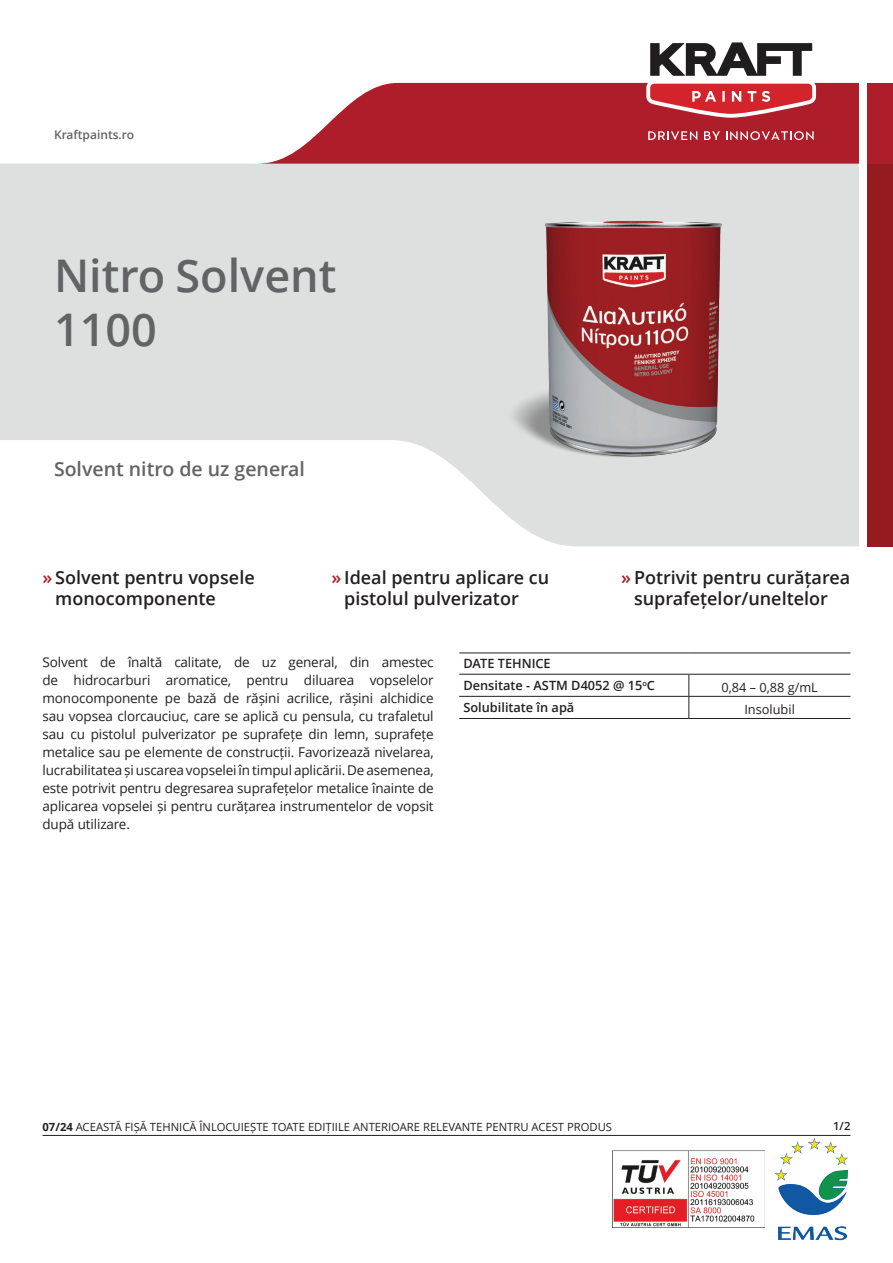
<style>
.page{position:relative;width:893px;height:1263px;background:#fff}
.page>*{position:absolute;margin:0;border:0;box-sizing:border-box;transform-origin:0 0}
.t1{font:600 45px/54px "Open Sans";color:#636366}
.t2{font:600 19.5px "Open Sans";color:#636366}
.t3{font:600 18px/21px "Open Sans";color:#231f20}
.t4{font:13.5px/18px "Open Sans";letter-spacing:-.01em;color:#231f20;text-align:justify}
.t5{font:600 12.75px/21.8px "Open Sans";color:#231f20}
.t6{font:12.75px "Open Sans";color:#231f20}
.t7{font:600 12px "Open Sans";color:#636366}
.t8{font:11.25px "Open Sans";color:#231f20}
.t9{font:600 11.25px "Open Sans";color:#231f20}
.s1{color:#a92228}
.s2{font-weight:700}
</style>
<div class="page">
<svg style="left:0;top:164px;width:859px;height:382px;fill:#dde0df"></svg>
<svg style="left:259px;top:83px;width:600px;height:81px;background:#b93d48"></svg>
<div style="left:867px;top:83px;width:26px;height:81px;background:#ae1d2a"></div>
<div style="left:867px;top:164px;width:26px;height:382px;background:#941c20"></div>
<svg style="left:642px;top:42px;width:178px;height:80px"></svg>
<svg style="left:648px;top:131px;width:49px;height:9px"></svg>
<svg style="left:704px;top:131px;width:16px;height:9px"></svg>
<svg style="left:726px;top:131px;width:88px;height:9px"></svg>
<img style="left:612px;top:1150px;width:152px;height:77px">
<img style="left:775px;top:1138px;width:74px;height:103px">
<hr style="left:43px;top:1135px;width:807px;height:1px;background:#231f20">
<svg style="left:689px;top:675px;width:1px;height:43px"></svg>
<hr style="left:459px;top:653px;width:230px;height:1px;background:#231f20">
<hr style="left:689px;top:653px;width:161px;height:1px;background:#231f20">
<hr style="left:459px;top:674px;width:230px;height:1px;background:#231f20">
<hr style="left:689px;top:674px;width:161px;height:1px;background:#231f20">
<hr style="left:459px;top:696px;width:230px;height:1px;background:#231f20">
<hr style="left:689px;top:696px;width:161px;height:1px;background:#231f20">
<hr style="left:459px;top:718px;width:230px;height:1px;background:#231f20">
<hr style="left:689px;top:718px;width:161px;height:1px;background:#231f20">
<img style="left:504px;top:208px;width:259px;height:260px">
<p class="t7" style="left:54px;top:126px;width:82px">Kraftpaints.ro</p>
<h1 class="t1" style="left:54px;top:247px;width:284px">Nitro Solvent<br>1100</h1>
<h2 class="t2" style="left:54px;top:456px;width:252px">Solvent nitro de uz general</h2>
<h3 class="t3" style="left:55px;top:566px;width:201px;text-indent:-13px"><span class="s1">»</span> Solvent pentru vopsele monocomponente</h3>
<h3 class="t3" style="left:344px;top:566px;width:207px;text-indent:-13px"><span class="s1">»</span> Ideal pentru aplicare cu pistolul pulverizator</h3>
<h3 class="t3" style="left:621px;top:566px;width:230px;text-align:center"><span class="s1">»</span>Potrivit pentru curățarea suprafețelor/uneltelor</h3>
<p class="t4" style="left:43px;top:653px;width:393px">Solvent de înaltă calitate, de uz general, din amestec de hidrocarburi aromatice, pentru diluarea vopselelor monocomponente pe bază de rășini acrilice, rășini alchidice sau vopsea clorcauciuc, care se aplică cu pensula, cu trafaletul sau cu pistolul pulverizator pe suprafețe din lemn, suprafețe metalice sau pe elemente de construcții. Favorizează nivelarea, lucrabilitatea și uscarea vopselei în timpul aplicării. De asemenea, este potrivit pentru degresarea suprafețelor metalice înainte de aplicarea vopselei și pentru curățarea instrumentelor de vopsit după utilizare.</p>
<p class="t5" style="left:463px;top:653px;width:193px">DATE TEHNICE<br>Densitate - ASTM D4052 @ 15<sup>o</sup>C</p>
<p class="t6" style="left:721px;top:679px;width:98px">0,84 – 0,88 g/mL</p>
<p class="t5" style="left:463px;top:696px;width:112px">Solubilitate în apă</p>
<p class="t6" style="left:744px;top:701px;width:52px">Insolubil</p>
<p class="t8" style="left:43px;top:1119px;width:571px"><span class="s2">07/24</span> ACEASTĂ FIȘĂ TEHNICĂ ÎNLOCUIEȘTE TOATE EDIȚIILE ANTERIOARE RELEVANTE PENTRU ACEST PRODUS</p>
<p class="t9" style="left:833px;top:1118px;width:19px">1/2</p>
</div>
